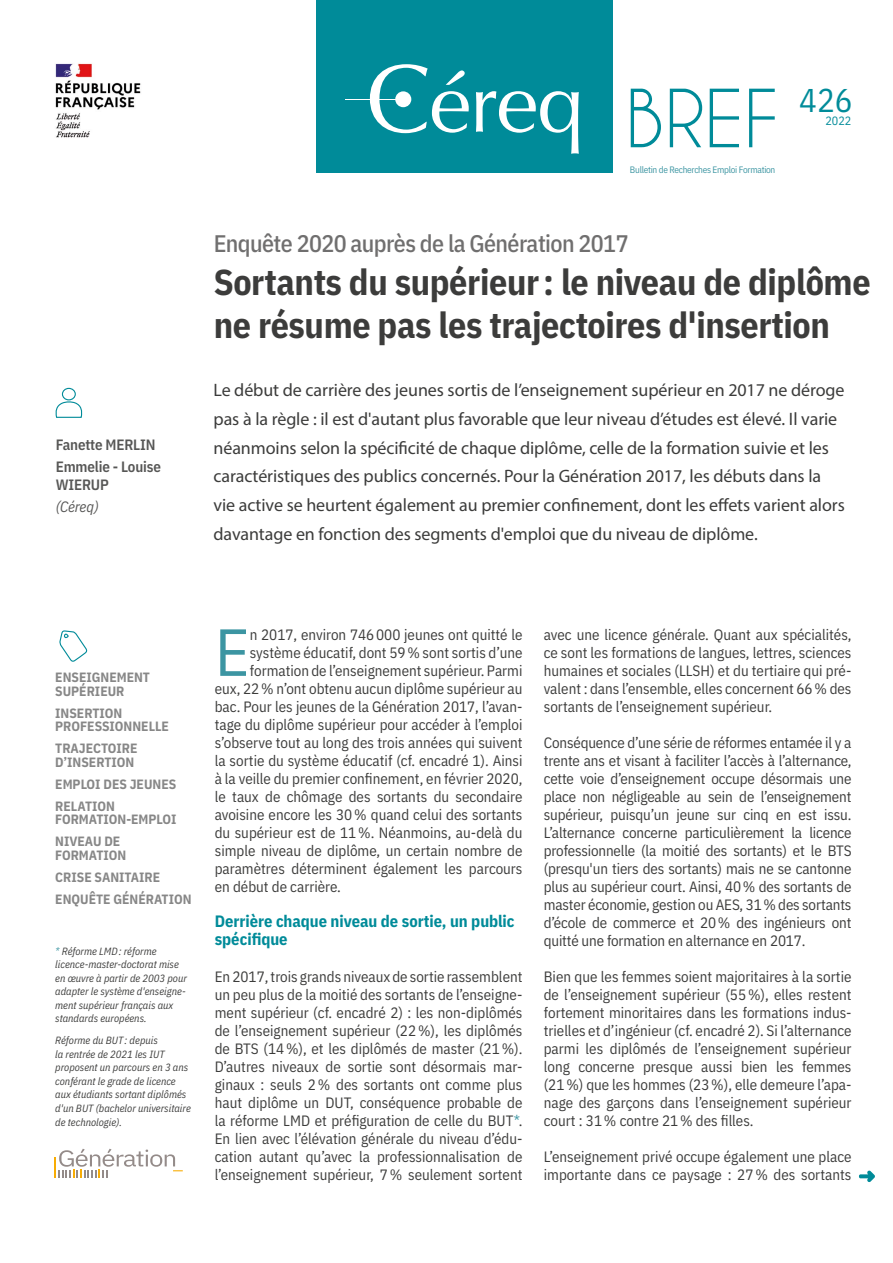
<style>
.page{position:relative;width:893px;height:1263px;background:#fff}
.page>*{position:absolute;margin:0;border:0;box-sizing:border-box;transform-origin:0 0}
.t1{font:75px "Caviar Dreams";color:#008b99}
.t2{font:66.6px "IBM Plex Sans Cond";color:#3c95a2}
.t3{font:700 36px/43.2px "IBM Plex Sans Cond";letter-spacing:-.01em;color:#3c3c3b}
.t4{font:33px "IBM Plex Sans Cond";color:#008b99}
.t5{font:500 24px "IBM Plex Sans Cond";letter-spacing:-.025em;color:#706f6f}
.t6{font:18px/28.8px "Myriad Pro";letter-spacing:-.005em;color:#3c3c3b}
.t7{font:700 16.5px/18px "IBM Plex Sans Cond";letter-spacing:-.005em;color:#008b99}
.t8{font:15px/18px "IBM Plex Sans Cond";color:#3c3c3b;text-align:justify}
.t9{font:600 15px/22.2px "IBM Plex Sans Cond";letter-spacing:-.01em;color:#575756}
.t10{font:italic 15px "IBM Plex Sans Cond";letter-spacing:-.01em;color:#575756}
.t11{font:700 13.5px/22px "IBM Plex Sans Cond";color:#878787}
.t12{font:12px "IBM Plex Sans Cond";color:#008b99}
.t13{font:italic 10.5px/13.5px "IBM Plex Sans Cond";color:#3c3c3b}
.t14{font:9.3px "IBM Plex Sans Cond";letter-spacing:-.03em;color:#3c95a2}
.s1{color:#3c95a2}
</style>
<div class="page">
<div style="left:62px;top:388px;width:14px;height:12px;border:1px solid #008b99;border-radius:50%"></div>
<svg style="left:55px;top:400px;width:28px;height:18px"></svg>
<svg style="left:59px;top:630px;width:29px;height:32px"></svg>
<svg style="left:859px;top:1170px;width:16px;height:12px"></svg>
<div style="left:316px;top:0;width:296px;height:173px;background:#008b99"></div>
<img style="left:55px;top:63px;width:86px;height:75px">
<hr style="left:346px;top:99px;width:62px;height:1px;background:#fff">
<svg style="left:370px;top:64px;width:99px;height:69px"></svg>
<svg style="left:476px;top:91px;width:103px;height:63px"></svg>
<div style="left:395px;top:91px;width:16px;height:16px;background:#fff;border-radius:50%"></div>
<svg style="left:55px;top:1149px;width:128px;height:29px"></svg>
<p class="t9" style="left:56px;top:432px;width:107px">Fanette MERLIN<br>Emmelie - Louise</p>
<p class="t9" style="left:56px;top:472px;width:55px">WIERUP</p>
<p class="t10" style="left:56px;top:495px;width:44px">(Céreq)</p>
<h1 class="t1" style="left:625px;top:78px;width:156px">BREF</h1>
<p class="t14" style="left:630px;top:162px;width:147px">Bulletin de Recherches Emploi Formation</p>
<h3 class="t4" style="left:799px;top:75px;width:55px">426</h3>
<p class="t12" style="left:825px;top:111px;width:27px">2022</p>
<h3 class="t5" style="left:214px;top:225px;width:416px">Enquête 2020 auprès de la Génération 2017</h3>
<h3 class="t3" style="left:214px;top:258px;width:658px">Sortants du supérieur: le niveau de diplôme ne résume pas les trajectoires d'insertion</h3>
<p class="t6" style="left:213px;top:375px;width:633px">Le début de carrière des jeunes sortis de l’enseignement supérieur en 2017 ne déroge pas à la règle : il est d'autant plus favorable que leur niveau d’études est élevé. Il varie néanmoins selon la spécificité de chaque diplôme, celle de la formation suivie et les caractéristiques des publics concernés. Pour la Génération 2017, les débuts dans la vie active se heurtent également au premier confinement, dont les effets varient alors davantage en fonction des segments d'emploi que du niveau de diplôme.</p>
<p class="t11" style="left:55px;top:669px;width:96px;line-height:13.5px">ENSEIGNEMENT<br>SUPÉRIEUR</p>
<p class="t11" style="left:55px;top:705px;width:115px;line-height:13.5px">INSERTION<br>PROFESSIONNELLE</p>
<p class="t11" style="left:55px;top:740px;width:84px;line-height:13.5px">TRAJECTOIRE<br>D’INSERTION</p>
<p class="t11" style="left:55px;top:772px;width:123px">EMPLOI DES JEUNES<br>RELATION</p>
<p class="t11" style="left:55px;top:807px;width:123px">FORMATION-EMPLOI<br>NIVEAU DE</p>
<p class="t11" style="left:55px;top:843px;width:138px">FORMATION<br>CRISE SANITAIRE<br>ENQUÊTE GÉNÉRATION</p>
<p class="t13" style="left:55px;top:943px;width:133px"><span class="s1">*</span> Réforme LMD: réforme licence-master-doctorat mise en œuvre à partir de 2003 pour adapter le système d'enseigne&shy;ment supérieur français aux standards européens.</p>
<p class="t13" style="left:55px;top:1033px;width:137px">Réforme du BUT : depuis<br>la rentrée de 2021 les IUT proposent un parcours en 3 ans conférant le grade de licence aux étudiants sortant diplômés d'un BUT (bachelor universitaire de technologie).</p>
<h2 class="t2" style="left:215px;top:601px;width:37px">E</h2>
<p class="t8" style="left:250px;top:624px;width:274px">n 2017, environ 746000 jeunes ont quitté le</p>
<p class="t8" style="left:250px;top:642px;width:274px">système éducatif, dont 59% sont sortis d’une</p>
<p class="t8" style="left:250px;top:660px;width:274px">formation de l’enseignement supérieur. Parmi</p>
<p class="t8" style="left:215px;top:678px;width:309px">eux, 22% n’ont obtenu aucun diplôme supérieur au</p>
<p class="t8" style="left:215px;top:696px;width:309px">bac. Pour les jeunes de la Génération 2017, l’avan-</p>
<p class="t8" style="left:215px;top:714px;width:309px">tage du diplôme supérieur pour accéder à l’emploi</p>
<p class="t8" style="left:215px;top:732px;width:309px">s’observe tout au long des trois années qui suivent</p>
<p class="t8" style="left:215px;top:750px;width:309px">la sortie du système éducatif (cf. encadré 1). Ainsi</p>
<p class="t8" style="left:215px;top:768px;width:309px">à la veille du premier confinement, en février 2020,</p>
<p class="t8" style="left:215px;top:786px;width:309px">le taux de chômage des sortants du secondaire</p>
<p class="t8" style="left:215px;top:804px;width:309px">avoisine encore les 30% quand celui des sortants</p>
<p class="t8" style="left:215px;top:822px;width:309px">du supérieur est de 11%. Néanmoins, au-delà du</p>
<p class="t8" style="left:215px;top:840px;width:309px">simple niveau de diplôme, un certain nombre de</p>
<p class="t8" style="left:215px;top:858px;width:309px">paramètres déterminent également les parcours</p>
<p class="t8" style="left:215px;top:876px;width:128px">en début de carrière.</p>
<p class="t7" style="left:215px;top:911px;width:301px">Derrière chaque niveau de sortie, un public spécifique</p>
<p class="t8" style="left:215px;top:966px;width:309px">En 2017, trois grands niveaux de sortie rassemblent un peu plus de la moitié des sortants de l’enseigne&shy;ment supérieur (cf. encadré 2) : les non-diplômés de l’enseignement supérieur (22%), les diplômés de BTS (14%), et les diplômés de master (21%).<br>D’autres niveaux de sortie sont désormais mar&shy;ginaux : seuls 2% des sortants ont comme plus haut diplôme un DUT, conséquence probable de la réforme LMD et préfiguration de celle du BUT<span class="s1">*</span>.<br>En lien avec l’élévation générale du niveau d’édu&shy;cation autant qu’avec la professionnalisation de l’enseignement supérieur, 7% seulement sortent</p>
<p class="t8" style="left:544px;top:624px;width:309px">avec une licence générale. Quant aux spécialités, ce sont les formations de langues, lettres, sciences humaines et sociales (LLSH) et du tertiaire qui pré&shy;valent : dans l’ensemble, elles concernent 66% des sortants de l’enseignement supérieur.</p>
<p class="t8" style="left:544px;top:732px;width:309px">Conséquence d’une série de réformes entamée il y a trente ans et visant à faciliter l’accès à l’alternance, cette voie d’enseignement occupe désormais une place non négligeable au sein de l’enseignement supérieur, puisqu’un jeune sur cinq en est issu.<br>L’alternance concerne particulièrement la licence professionnelle (la moitié des sortants) et le BTS (presqu'un tiers des sortants) mais ne se cantonne plus au supérieur court. Ainsi, 40% des sortants de master économie, gestion ou AES, 31% des sortants d’école de commerce et 20% des ingénieurs ont quitté une formation en alternance en 2017.</p>
<p class="t8" style="left:544px;top:966px;width:309px">Bien que les femmes soient majoritaires à la sortie de l’enseignement supérieur (55%), elles restent fortement minoritaires dans les formations indus&shy;trielles et d’ingénieur (cf. encadré 2). Si l’alternance parmi les diplômés de l’enseignement supérieur long concerne presque aussi bien les femmes (21%) que les hommes (23%), elle demeure l’apa&shy;nage des garçons dans l’enseignement supérieur court : 31% contre 21% des filles.</p>
<p class="t8" style="left:544px;top:1146px;width:309px">L’enseignement privé occupe également une place importante dans ce paysage : 27% des sortants</p>
</div>
